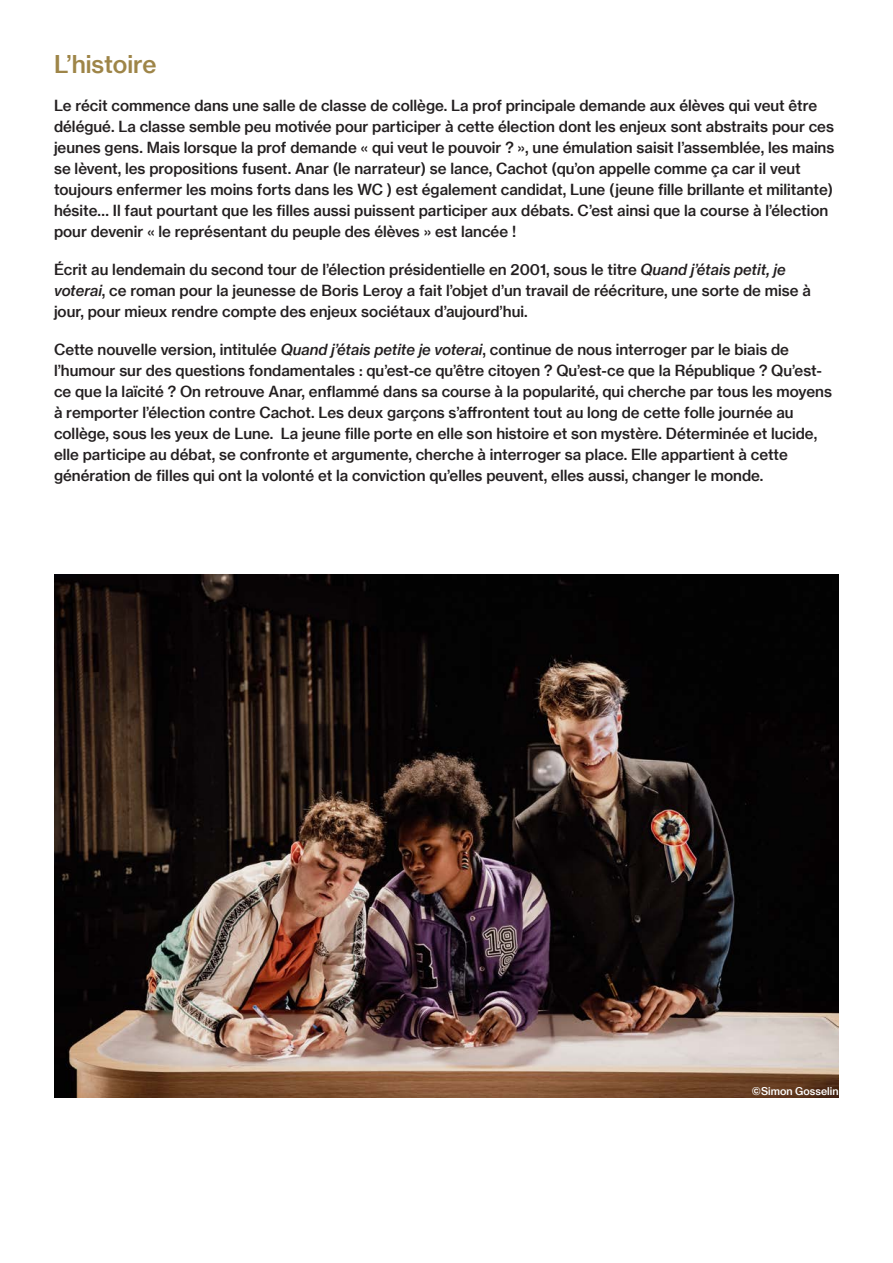
<style>
.page{position:relative;width:893px;height:1263px;background:#fff}
.page>*{position:absolute;margin:0;border:0;box-sizing:border-box;transform-origin:0 0}
.t1{font:24px "N Haas Grotesk TX Pro 65 Md";color:#9e8548}
.t2{font:15px/21px "N Haas Grotesk TX Pro 65 Md";color:#231f20}
.t3{font:10.5px "N Haas Grotesk TX Pro 65 Md";color:#fff}
.s1{font-family:"N Haas Grotesk TX Pro 66 Md It"}
</style>
<div class="page">
<img style="left:54px;top:574px;width:784px;height:523px">
<p class="t1" style="left:54px;top:49px;width:104px">L’histoire</p>
<p class="t2" style="left:54px;top:95px;width:782px">Le récit commence dans une salle de classe de collège. La prof principale demande aux élèves qui veut être délégué. La classe semble peu motivée pour participer à cette élection dont les enjeux sont abstraits pour ces jeunes gens. Mais lorsque la prof demande « qui veut le pouvoir ? », une émulation saisit l’assemblée, les mains se lèvent, les propositions fusent. Anar (le narrateur) se lance, Cachot (qu’on appelle comme ça car il veut toujours enfermer les moins forts dans les WC ) est également candidat, Lune (jeune fille brillante et militante) hésite… Il faut pourtant que les filles aussi puissent participer aux débats. C’est ainsi que la course à l’élection pour devenir « le représentant du peuple des élèves » est lancée !</p>
<p class="t2" style="left:54px;top:259px;width:758px">Écrit au lendemain du second tour de l’élection présidentielle en 2001, sous le titre <span class="s1">Quand j’étais petit, je voterai</span>, ce roman pour la jeunesse de Boris Leroy a fait l’objet d’un travail de réécriture, une sorte de mise à jour, pour mieux rendre compte des enjeux sociétaux d’aujourd’hui.</p>
<p class="t2" style="left:54px;top:339px;width:780px">Cette nouvelle version, intitulée <span class="s1">Quand j’étais petite je voterai</span>, continue de nous interroger par le biais de l’humour sur des questions fondamentales : qu’est-ce qu’être citoyen ? Qu’est-ce que la République ? Qu’est&shy;ce que la laïcité ? On retrouve Anar, enflammé dans sa course à la popularité, qui cherche par tous les moyens à remporter l’élection contre Cachot. Les deux garçons s’affrontent tout au long de cette folle journée au collège, sous les yeux de Lune. La jeune fille porte en elle son histoire et son mystère. Déterminée et lucide, elle participe au débat, se confronte et argumente, cherche à interroger sa place. Elle appartient à cette génération de filles qui ont la volonté et la conviction qu’elles peuvent, elles aussi, changer le monde.</p>
<p class="t3" style="left:752px;top:1085px;width:88px">©Simon Gosselin</p>
</div>
